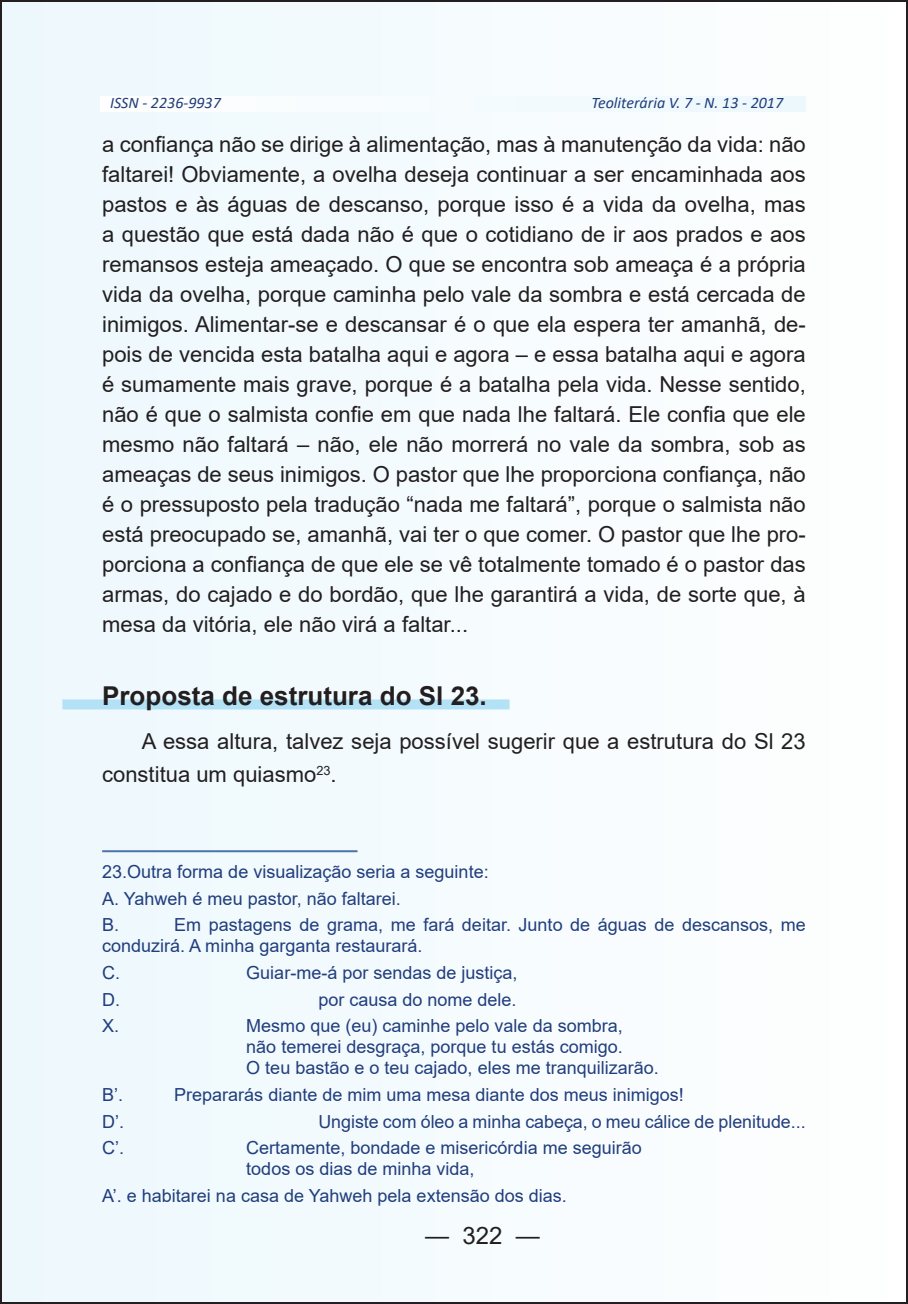
<style>
.page{position:relative;width:908px;height:1304px;background:#fff}
.page>*{position:absolute;margin:0;border:0;box-sizing:border-box;transform-origin:0 0}
.t1{font:700 26px "Arial";color:#231f20}
.t2{font:24px "Arial";color:#231f20}
.t3{font:22px/30px "Arial";color:#231f20;text-align:justify}
.t4{font:18px/21px "Arial";color:#213e7d}
.t5{font:italic 16px "Calibri";color:#213e7d}
</style>
<div class="page">
<div style="left:1px;top:1px;width:905px;height:1302px;background:#f6fbfe"></div>
<div style="left:62px;top:699px;width:447px;height:10px;background:#b3e2f6"></div>
<hr style="left:102px;top:850px;width:255px;height:2px;background:#4b74a9">
<p class="t5" style="left:110px;top:92px;width:112px">ISSN - 2236-9937</p>
<p class="t5" style="left:591px;top:92px;width:193px">Teoliterária V. 7 - N. 13 - 2017</p>
<p class="t3" style="left:102px;top:129px;width:704px">a confiança não se dirige à alimentação, mas à manutenção da vida: não faltarei! Obviamente, a ovelha deseja continuar a ser encaminhada aos pastos e às águas de descanso, porque isso é a vida da ovelha, mas a questão que está dada não é que o cotidiano de ir aos prados e aos remansos esteja ameaçado. O que se encontra sob ameaça é a própria vida da ovelha, porque caminha pelo vale da sombra e está cercada de inimigos. Alimentar-se e descansar é o que ela espera ter amanhã, de&shy;pois de vencida esta batalha aqui e agora – e essa batalha aqui e agora é sumamente mais grave, porque é a batalha pela vida. Nesse sentido, não é que o salmista confie em que nada lhe faltará. Ele confia que ele mesmo não faltará – não, ele não morrerá no vale da sombra, sob as ameaças de seus inimigos. O pastor que lhe proporciona confiança, não é o pressuposto pela tradução “nada me faltará”, porque o salmista não está preocupado se, amanhã, vai ter o que comer. O pastor que lhe pro&shy;porciona a confiança de que ele se vê totalmente tomado é o pastor das armas, do cajado e do bordão, que lhe garantirá a vida, de sorte que, à mesa da vitória, ele não virá a faltar...</p>
<p class="t1" style="left:102px;top:678px;width:386px">Proposta de estrutura do Sl 23.</p>
<p class="t3" style="left:102px;top:725px;width:704px;line-height:33px;text-indent:40px">A essa altura, talvez seja possível sugerir que a estrutura do Sl 23 constitua um quiasmo<sup>23</sup>.</p>
<p class="t4" style="left:102px;top:858px;width:388px;line-height:26.6px">23.Outra forma de visualização seria a seguinte:<br>A. Yahweh é meu pastor, não faltarei.<br>B.</p>
<p class="t4" style="left:102px;top:914px;width:704px;text-indent:72px">Em pastagens de grama, me fará deitar. Junto de águas de descansos, me conduzirá. A minha garganta restaurará.</p>
<p class="t4" style="left:102px;top:962px;width:19px">C.</p>
<p class="t4" style="left:246px;top:962px;width:273px">Guiar-me-á por sendas de justiça,</p>
<p class="t4" style="left:102px;top:989px;width:19px">D.</p>
<p class="t4" style="left:318px;top:989px;width:200px">por causa do nome dele.</p>
<p class="t4" style="left:102px;top:1015px;width:19px">X.</p>
<p class="t4" style="left:246px;top:1015px;width:414px">Mesmo que (eu) caminhe pelo vale da sombra,<br>não temerei desgraça, porque tu estás comigo.<br>O teu bastão e o teu cajado, eles me tranquilizarão.</p>
<p class="t4" style="left:102px;top:1084px;width:23px">B’.</p>
<p class="t4" style="left:174px;top:1084px;width:511px">Prepararás diante de mim uma mesa diante dos meus inimigos!</p>
<p class="t4" style="left:102px;top:1111px;width:23px">D’.</p>
<p class="t4" style="left:318px;top:1111px;width:488px">Ungiste com óleo a minha cabeça, o meu cálice de plenitude...</p>
<p class="t4" style="left:102px;top:1137px;width:23px">C’.</p>
<p class="t4" style="left:246px;top:1137px;width:397px">Certamente, bondade e misericórdia me seguirão todos os dias de minha vida,</p>
<p class="t4" style="left:102px;top:1185px;width:466px">A’. e habitarei na casa de Yahweh pela extensão dos dias.</p>
<p class="t2" style="left:425px;top:1218px;width:116px">— 322 —</p>
</div>
